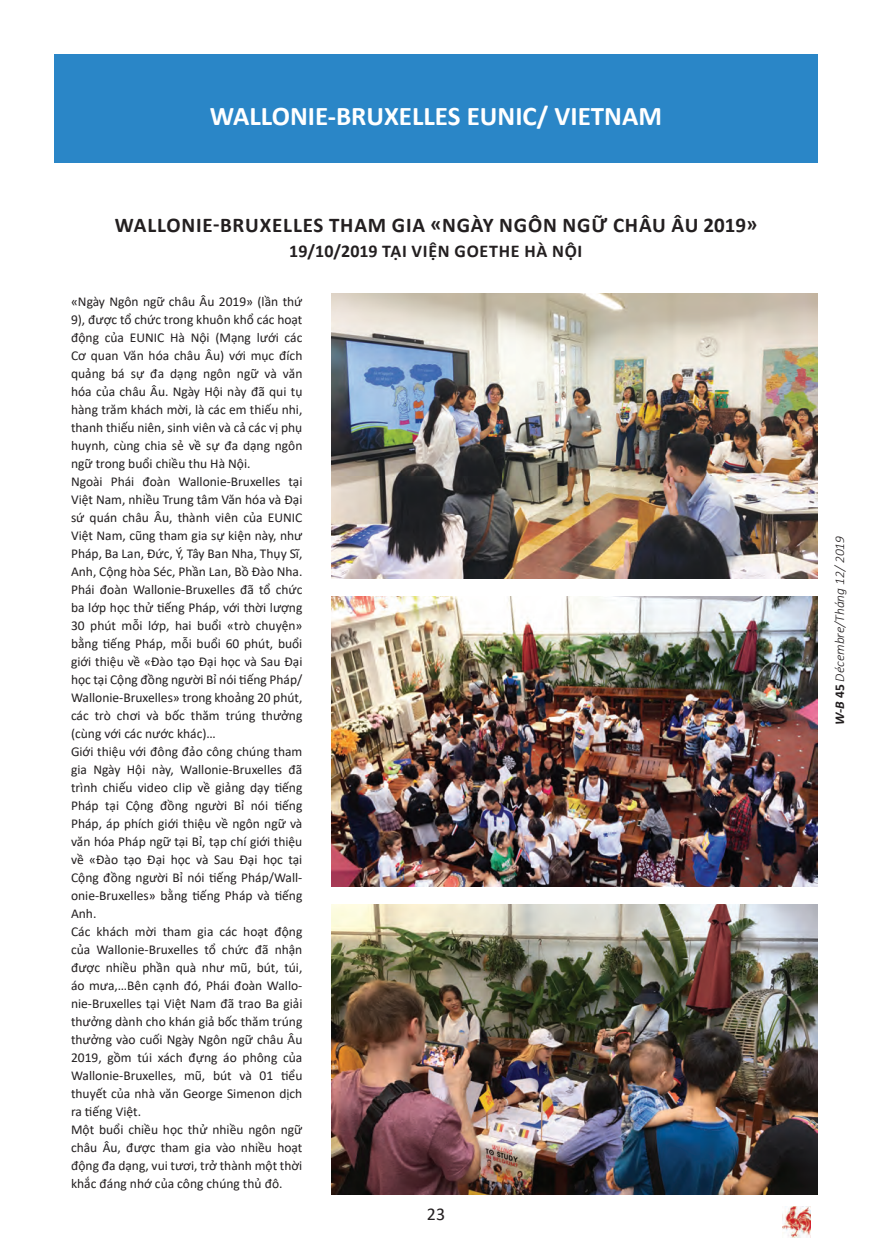
<style>
.page{position:relative;width:872px;height:1255px;background:#fff}
.page>*{position:absolute;margin:0;border:0;box-sizing:border-box;transform-origin:0 0}
.t1{font:700 27px "Calibri";color:#fff}
.Tieu_de{font:700 21px "Calibri";letter-spacing:.04em;color:#231f20}
.Tieu_de-2{font:700 18px "Calibri";letter-spacing:.04em;color:#231f20}
.t2{font:18px "Calibri";color:#231f20}
.t3{font:13.5px/18px "Calibri";color:#231f20;text-align:justify}
.t4{font:italic 300 13.5px "Calibri";color:#231f20}
.s1{font-weight:700}
.s2{font-weight:700;font-style:normal}
</style>
<div class="page">
<img style="left:782px;top:1206px;width:28px;height:31px">
<div style="left:54px;top:54px;width:764px;height:108px;background:#2a86c7"></div>
<img style="left:332px;top:293px;width:486px;height:285px">
<img style="left:332px;top:596px;width:486px;height:290px">
<img style="left:332px;top:904px;width:486px;height:290px">
<p class="t1" style="left:210px;top:97px;width:453px">WALLONIE-BRUXELLES EUNIC/ VIETNAM</p>
<p class="Tieu_de" style="left:115px;top:210px;width:644px">WALLONIE-BRUXELLES THAM GIA «NGÀY NGÔN NGỮ CHÂU ÂU 2019»</p>
<p class="Tieu_de-2" style="left:289px;top:238px;width:294px">19/10/2019 TẠI VIỆN GOETHE HÀ NỘI</p>
<p class="t3" style="left:71px;top:292px;width:233px">«Ngày Ngôn ngữ châu Âu 2019» (lần thứ 9), được tổ chức trong khuôn khổ các hoạt động của EUNIC Hà Nội (Mạng lưới các Cơ quan Văn hóa châu Âu) với mục đích quảng bá sự đa dạng ngôn ngữ và văn hóa của châu Âu. Ngày Hội này đã qui tụ hàng trăm khách mời, là các em thiếu nhi, thanh thiếu niên, sinh viên và cả các vị phụ huynh, cùng chia sẻ về sự đa dạng ngôn ngữ trong buổi chiều thu Hà Nội.</p>
<p class="t3" style="left:71px;top:472px;width:233px">Ngoài Phái đoàn Wallonie-Bruxelles tại Việt Nam, nhiều Trung tâm Văn hóa và Đại sứ quán châu Âu, thành viên của EUNIC Việt Nam, cũng tham gia sự kiện này, như Pháp, Ba Lan, Đức, Ý, Tây Ban Nha, Thụy Sĩ, Anh, Cộng hòa Séc, Phần Lan, Bồ Đào Nha.</p>
<p class="t3" style="left:71px;top:580px;width:233px">Phái đoàn Wallonie-Bruxelles đã tổ chức ba lớp học thử tiếng Pháp, với thời lượng 30 phút mỗi lớp, hai buổi «trò chuyện» bằng tiếng Pháp, mỗi buổi 60 phút, buổi giới thiệu về «Đào tạo Đại học và Sau Đại học tại Cộng đồng người Bỉ nói tiếng Pháp/ Wallonie-Bruxelles» trong khoảng 20 phút, các trò chơi và bốc thăm trúng thưởng (cùng với các nước khác)…</p>
<p class="t3" style="left:71px;top:742px;width:233px">Giới thiệu với đông đảo công chúng tham gia Ngày Hội này, Wallonie-Bruxelles đã trình chiếu video clip về giảng dạy tiếng Pháp tại Cộng đồng người Bỉ nói tiếng Pháp, áp phích giới thiệu về ngôn ngữ và văn hóa Pháp ngữ tại Bỉ, tạp chí giới thiệu về «Đào tạo Đại học và Sau Đại học tại Cộng đồng người Bỉ nói tiếng Pháp/Wall&shy;onie-Bruxelles» bằng tiếng Pháp và tiếng Anh.</p>
<p class="t3" style="left:71px;top:922px;width:233px">Các khách mời tham gia các hoạt động của Wallonie-Bruxelles tổ chức đã nhận được nhiều phần quà như mũ, bút, túi, áo mưa,…Bên cạnh đó, Phái đoàn Wallo&shy;nie-Bruxelles tại Việt Nam đã trao Ba giải thưởng dành cho khán giả bốc thăm trúng thưởng vào cuối Ngày Ngôn ngữ châu Âu 2019, gồm túi xách đựng áo phông của Wallonie-Bruxelles, mũ, bút và 01 tiểu thuyết của nhà văn George Simenon dịch ra tiếng Việt.</p>
<p class="t3" style="left:71px;top:1120px;width:233px">Một buổi chiều học thử nhiều ngôn ngữ châu Âu, được tham gia vào nhiều hoạt động đa dạng, vui tươi, trở thành một thời khắc đáng nhớ của công chúng thủ đô.</p>
<h3 class="t2" style="left:427px;top:1201px;width:20px">23</h3>
<p class="t4" style="left:831px;top:724px;width:190px;rotate:-90deg"><span class="s1">W-B</span> <span class="s2">45</span> Décembre/Tháng 12/ 2019</p>
</div>
